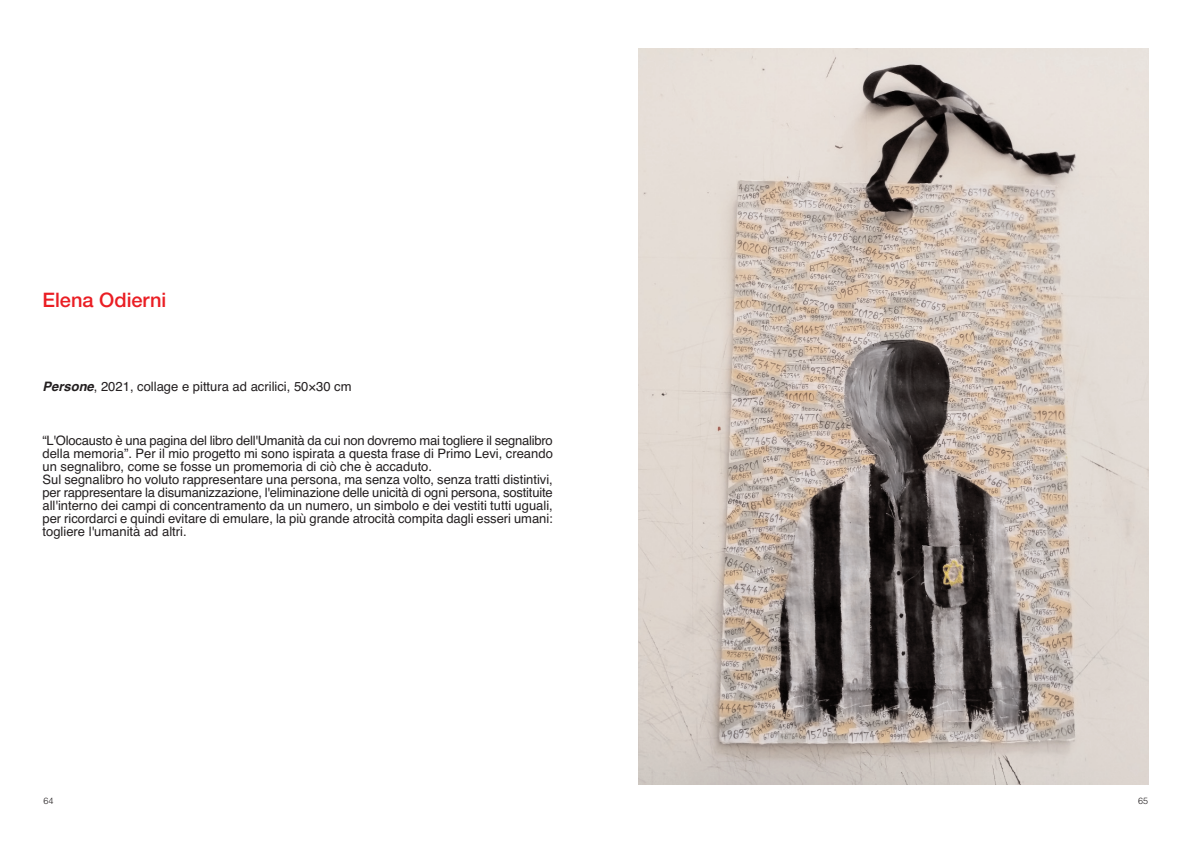
<style>
.page{position:relative;width:1191px;height:842px;background:#fff}
.page>*{position:absolute;margin:0;border:0;box-sizing:border-box;transform-origin:0 0}
.t1{font:500 20px "Helvetica Neue";color:#ea1e24}
.t2{font:13px/13px "Helvetica";color:#231f20}
.t3{font:300 9px "Helvetica";color:#231f20}
.s1{font-weight:700;font-style:italic}
</style>
<div class="page">
<img style="left:638px;top:49px;width:510px;height:736px">
<h1 class="t1" style="left:43px;top:293px;width:125px">Elena Odierni</h1>
<p class="t2" style="left:43px;top:381px;width:310px"><span class="s1">Persone</span>, 2021, collage e pittura ad acrilici, 50×30 cm</p>
<p class="t2" style="left:43px;top:435px;width:512px">“L'Olocausto è una pagina del libro dell'Umanità da cui non dovremo mai togliere il segnalibro della memoria”. Per il mio progetto mi sono ispirata a questa frase di Primo Levi, creando un segnalibro, come se fosse un promemoria di ciò che è accaduto.<br>Sul segnalibro ho voluto rappresentare una persona, ma senza volto, senza tratti distintivi, per rappresentare la disumanizzazione, l'eliminazione delle unicità di ogni persona, sostituite all'interno dei campi di concentramento da un numero, un simbolo e dei vestiti tutti uguali, per ricordarci e quindi evitare di emulare, la più grande atrocità compita dagli esseri umani: togliere l'umanità ad altri.</p>
<p class="t3" style="left:44px;top:797px;width:12px">64</p>
<p class="t3" style="left:1138px;top:797px;width:12px">65</p>
</div>
